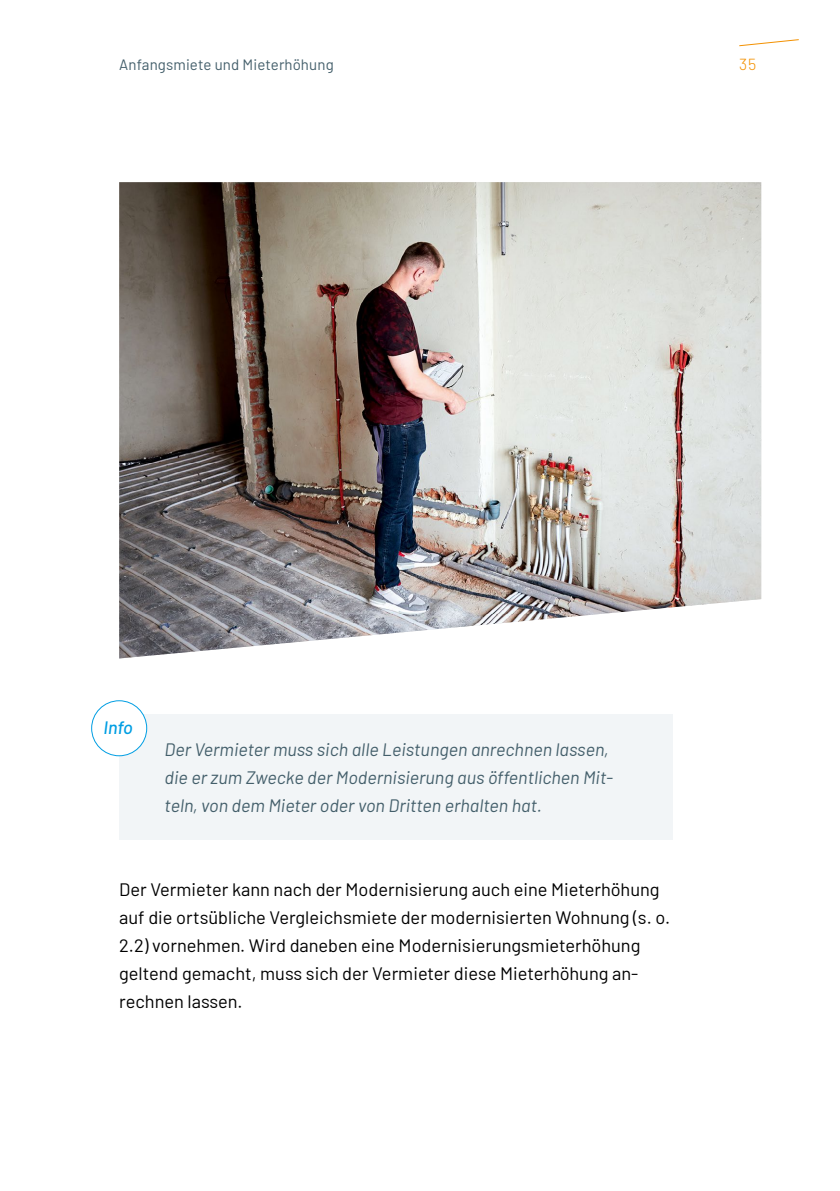
<style>
.page{position:relative;width:840px;height:1191px;background:#fff}
.page>*{position:absolute;margin:0;border:0;box-sizing:border-box;transform-origin:0 0}
.Innenseiten_P_STMJ_Copy{font:18px/28px "Barlow";color:#000}
.Innenseiten_P_STMJ_Inofbox_Copy_Stg{font:italic 18px/28px "Barlow";color:#445f6b}
.t1{font:italic 500 18px "Barlow";color:#009ee3}
.t2{font:300 16px "Barlow";color:#f39100}
.t3{font:15px "Barlow";letter-spacing:.01em;color:#445f6b}
</style>
<div class="page">
<svg style="left:739px;top:39px;width:60px;height:8px"></svg>
<div style="left:119px;top:714px;width:553px;height:125px;background:#f2f5f7"></div>
<div style="left:92px;top:701px;width:55px;height:55px;background:#fff;border-radius:50%"></div>
<div style="left:91px;top:700px;width:56px;height:56px;border:1px solid #009ee3;border-radius:50%"></div>
<img style="left:119px;top:182px;width:641px;height:476px">
<p class="t3" style="left:119px;top:54px;width:216px">Anfangsmiete und Mieterhöhung</p>
<p class="t2" style="left:738px;top:53px;width:19px">35</p>
<p class="t1" style="left:103px;top:714px;width:31px">Info</p>
<p class="Innenseiten_P_STMJ_Inofbox_Copy_Stg" style="left:164px;top:734px;width:450px">Der Vermieter muss sich alle Leistungen anrechnen lassen, die er zum Zwecke der Modernisierung aus öffentlichen Mit&shy;teln, von dem Mieter oder von Dritten erhalten hat.</p>
<p class="Innenseiten_P_STMJ_Copy" style="left:119px;top:874px;width:552px">Der Vermieter kann nach der Modernisierung auch eine Mieterhöhung auf die ortsübliche Vergleichsmiete der modernisierten Wohnung (s. o.<br>2.2) vornehmen. Wird daneben eine Modernisierungsmieterhöhung geltend gemacht, muss sich der Vermieter diese Mieterhöhung an&shy;rechnen lassen.</p>
</div>
